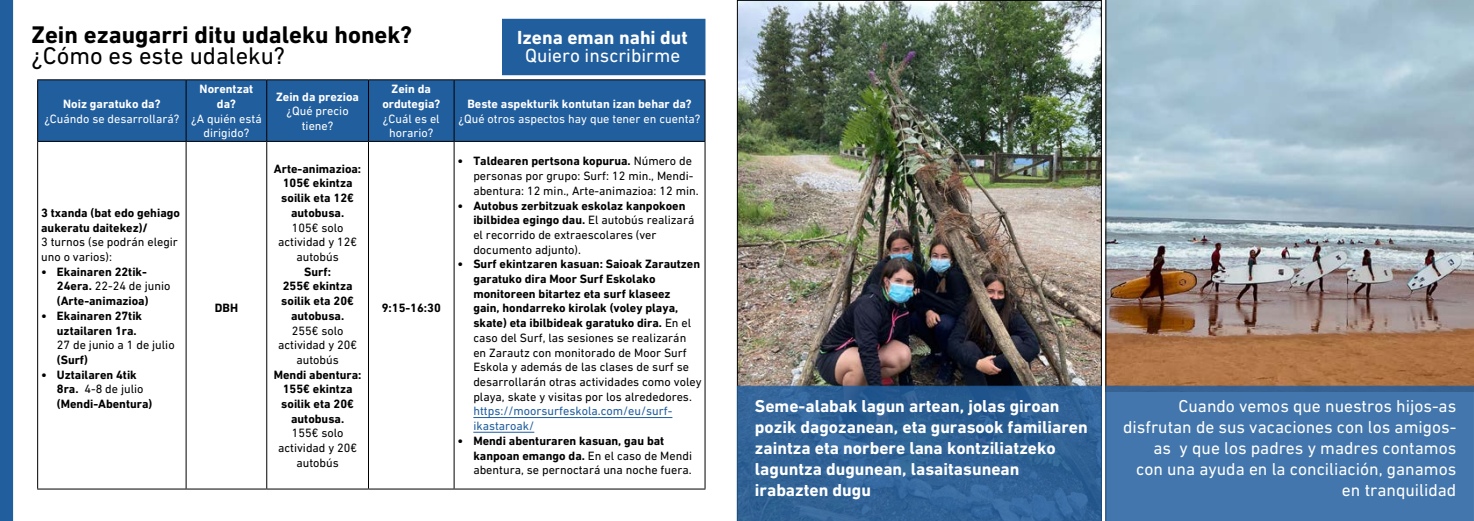
<style>
.page{position:relative;width:1474px;height:521px;background:#fff}
.page>*{position:absolute;margin:0;border:0;box-sizing:border-box;transform-origin:0 0}
.t1{font:700 24.5px "DIN Next LT Pro";color:#000}
.t2{font:24.5px "DIN Next LT Pro";color:#000}
.t3{font:19.25px "DIN Next LT Pro";color:#fff}
.t4{font:700 19.25px "DIN Next LT Pro";color:#fff}
.t5{font:700 17.5px/21px "DIN Next LT Pro";color:#fff}
.t6{font:17.5px/21px "DIN Next LT Pro";color:#fff;text-align:right}
.t7{font:12.25px/14.7px "DIN Next LT Pro";color:#000}
.t8{font:700 12.25px/14.7px "DIN Next LT Pro";color:#000}
.t9{font:12.25px/14.7px "DIN Next LT Pro";color:#fff;text-align:center}
.t10{font:700 12.25px/14.7px "DIN Next LT Pro";color:#fff;text-align:center}
.t11{font:12.25px/14.7px "DIN Next LT Pro";color:#215e9e}
.s1{font-weight:400}
.s2{font-weight:700}
</style>
<div class="page">
<img style="left:737px;top:0;width:364px;height:386px">
<img style="left:1105px;top:0;width:368px;height:386px">
<svg style="left:737px;top:386px;width:364px;height:135px;background:#2f6196"></svg>
<div style="left:0;top:0;width:13px;height:521px;background:#215e9e"></div>
<div style="left:38px;top:80px;width:666px;height:61px;background:#215e9e"></div>
<hr style="left:37px;top:79px;width:149px;height:1px;background:#000">
<hr style="left:37px;top:80px;width:1px;height:61px;background:#000">
<hr style="left:186px;top:79px;width:81px;height:1px;background:#000">
<hr style="left:186px;top:80px;width:1px;height:61px;background:#000">
<hr style="left:267px;top:79px;width:101px;height:1px;background:#000">
<hr style="left:266px;top:80px;width:1px;height:61px;background:#000">
<hr style="left:368px;top:79px;width:86px;height:1px;background:#000">
<hr style="left:368px;top:80px;width:1px;height:61px;background:#000">
<hr style="left:454px;top:79px;width:251px;height:1px;background:#000">
<hr style="left:453px;top:80px;width:1px;height:61px;background:#000">
<hr style="left:704px;top:80px;width:1px;height:61px;background:#000">
<hr style="left:37px;top:141px;width:149px;height:1px;background:#000">
<hr style="left:37px;top:142px;width:1px;height:346px;background:#000">
<hr style="left:186px;top:141px;width:81px;height:1px;background:#000">
<hr style="left:186px;top:142px;width:1px;height:346px;background:#000">
<hr style="left:267px;top:141px;width:101px;height:1px;background:#000">
<hr style="left:266px;top:142px;width:1px;height:346px;background:#000">
<hr style="left:368px;top:141px;width:86px;height:1px;background:#000">
<hr style="left:368px;top:142px;width:1px;height:346px;background:#000">
<hr style="left:454px;top:141px;width:251px;height:1px;background:#000">
<hr style="left:453px;top:142px;width:1px;height:346px;background:#000">
<hr style="left:704px;top:142px;width:1px;height:346px;background:#000">
<hr style="left:37px;top:488px;width:149px;height:1px;background:#000">
<hr style="left:186px;top:488px;width:81px;height:1px;background:#000">
<hr style="left:267px;top:488px;width:101px;height:1px;background:#000">
<hr style="left:368px;top:488px;width:86px;height:1px;background:#000">
<hr style="left:454px;top:488px;width:251px;height:1px;background:#000">
<hr style="left:473px;top:417px;width:199px;height:1px;background:#215e9e">
<hr style="left:473px;top:432px;width:61px;height:1px;background:#215e9e">
<div style="left:1105px;top:386px;width:368px;height:135px;background:#4276ac"></div>
<div style="left:502px;top:19px;width:203px;height:56px;background:#215e9e"></div>
<h1 class="t1" style="left:32px;top:20px;width:382px">Zein ezaugarri ditu udaleku honek?</h1>
<h1 class="t2" style="left:32px;top:41px;width:255px">¿Cómo es este udaleku?</h1>
<p class="t10" style="left:63px;top:96px;width:99px">Noiz garatuko da?</p>
<p class="t9" style="left:44px;top:111px;width:136px">¿Cuándo se desarrollará?</p>
<p class="t10" style="left:200px;top:82px;width:55px">Norentzat da?</p>
<p class="t9" style="left:191px;top:111px;width:72px">¿A quién está dirigido?</p>
<p class="t8" style="left:41px;top:205px;width:140px">3 txanda (bat edo gehiago aukeratu daitekez)/</p>
<p class="t7" style="left:41px;top:235px;width:138px">3 turnos (se podrán elegir uno o varios):</p>
<p class="t8" style="left:57px;top:264px;width:115px;text-indent:-16px">• Ekainaren 22tik-<br>24era. <span class="s1">22-24 de junio </span>(Arte-animazioa)</p>
<p class="t8" style="left:57px;top:308px;width:87px;text-indent:-16px">• Ekainaren 27tik uztailaren 1ra.</p>
<p class="t7" style="left:57px;top:337px;width:119px">27 de junio a 1 de julio</p>
<p class="t8" style="left:57px;top:352px;width:33px">(Surf)</p>
<p class="t8" style="left:57px;top:367px;width:97px;text-indent:-16px">• Uztailaren 4tik<br>8ra. <span class="s1">4-8 de julio </span>(Mendi-Abentura)</p>
<p class="t8" style="left:215px;top:301px;width:25px">DBH</p>
<p class="t10" style="left:276px;top:89px;width:84px">Zein da prezioa</p>
<p class="t9" style="left:286px;top:104px;width:64px">¿Qué precio tiene?</p>
<p class="t8" style="left:274px;top:161px;width:89px;text-align:center">Arte-animazioa:<br>105€ ekintza soilik eta 12€ autobusa.</p>
<p class="t7" style="left:278px;top:220px;width:81px;text-align:center">105€ solo actividad y 12€ autobús</p>
<p class="t8" style="left:281px;top:264px;width:74px;text-align:center">Surf:<br>255€ ekintza soilik eta 20€ autobusa.</p>
<p class="t7" style="left:278px;top:323px;width:81px;text-align:center">255€ solo actividad y 20€ autobús</p>
<p class="t8" style="left:274px;top:367px;width:89px;text-align:center">Mendi abentura:<br>155€ ekintza soilik eta 20€ autobusa.</p>
<p class="t7" style="left:278px;top:426px;width:81px;text-align:center">155€ solo actividad y 20€ autobús</p>
<p class="t10" style="left:382px;top:82px;width:59px">Zein da ordutegia?</p>
<p class="t9" style="left:383px;top:111px;width:58px">¿Cuál es el horario?</p>
<p class="t8" style="left:382px;top:301px;width:61px">9:15-16:30</p>
<h2 class="t4" style="left:517px;top:26px;width:172px">Izena eman nahi dut</h2>
<h2 class="t3" style="left:525px;top:44px;width:156px">Quiero inscribirme</h2>
<p class="t10" style="left:467px;top:96px;width:226px">Beste aspekturik kontutan izan behar da?</p>
<p class="t9" style="left:458px;top:111px;width:243px">¿Qué otros aspectos hay que tener en cuenta?</p>
<p class="t7" style="left:473px;top:154px;width:227px;text-indent:-16px"><span class="s2">• Taldearen pertsona kopurua.</span> Número de personas por grupo: Surf: 12 min., Mendi&shy;abentura: 12 min., Arte-animazioa: 12 min.</p>
<p class="t7" style="left:473px;top:198px;width:222px;text-indent:-16px"><span class="s2">• Autobus zerbitzuak eskolaz kanpokoen ibilbidea egingo dau.</span> El autobús realizará el recorrido de extraescolares (ver documento adjunto).</p>
<p class="t7" style="left:473px;top:257px;width:230px;text-indent:-16px"><span class="s2">• Surf ekintzaren kasuan: Saioak Zarautzen garatuko dira Moor Surf Eskolako monitoreen bitartez eta surf klaseez<br>gain, hondarreko kirolak (voley playa, skate) eta ibilbideak garatuko dira.</span> En el caso del Surf, las sesiones se realizarán en Zarautz con monitorado de Moor Surf Eskola y además de las clases de surf se desarrollarán otras actividades como voley playa, skate y visitas por los alrededores.</p>
<p class="t11" style="left:473px;top:404px;width:200px">https://moorsurfeskola.com/eu/surf&shy;ikastaroak/</p>
<p class="t7" style="left:473px;top:433px;width:220px;text-indent:-16px"><span class="s2">• Mendi abenturaren kasuan, gau bat kanpoan emango da.</span> En el caso de Mendi abentura, se pernoctará una noche fuera.</p>
<h3 class="t5" style="left:755px;top:395px;width:334px">Seme-alabak lagun artean, jolas giroan pozik dagozanean, eta gurasook familiaren zaintza eta norbere lana kontziliatzeko laguntza dugunean, lasaitasunean irabazten dugu</h3>
<h3 class="t6" style="left:1123px;top:395px;width:335px">Cuando vemos que nuestros hijos-as disfrutan de sus vacaciones con los amigos&shy;as y que los padres y madres contamos con una ayuda en la conciliación, ganamos en tranquilidad</h3>
</div>
